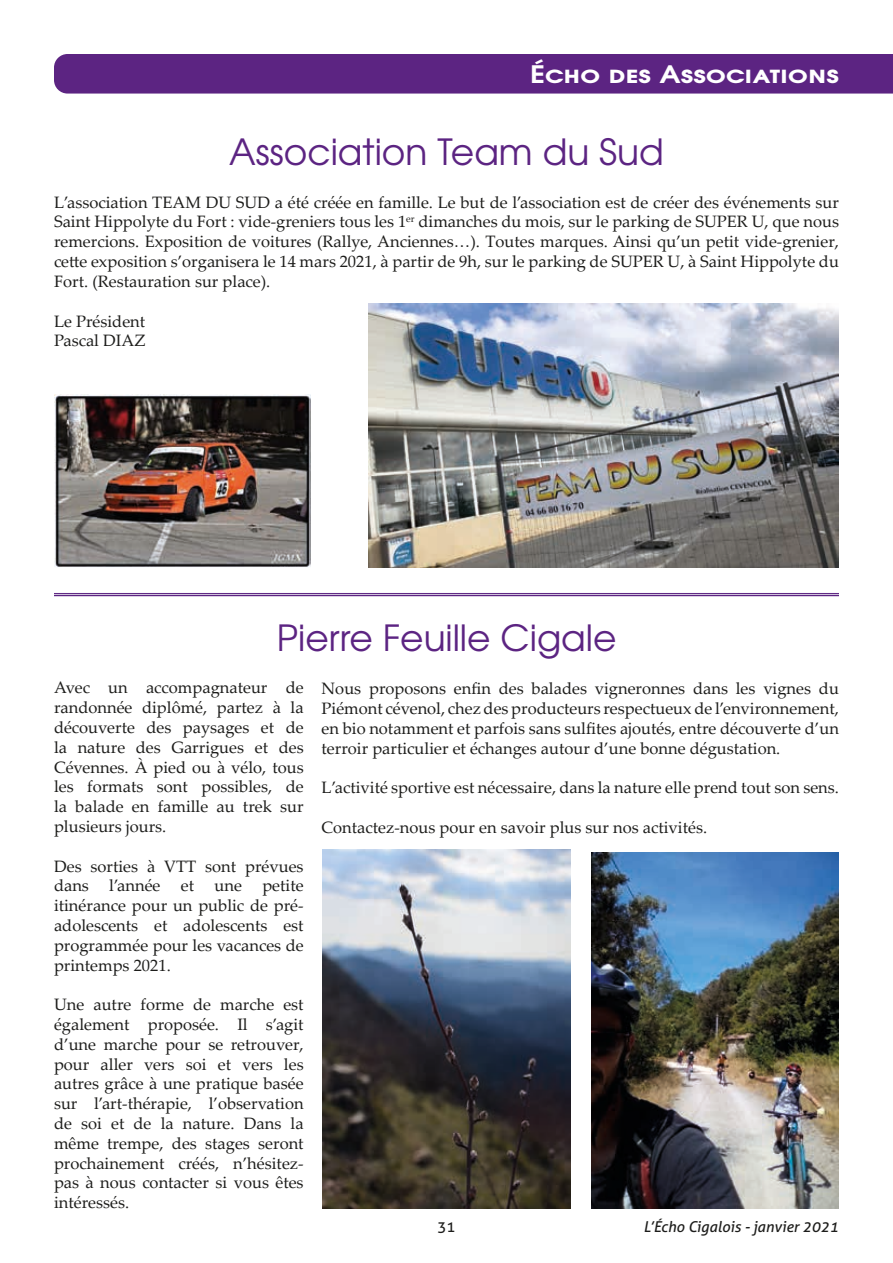
<style>
.page{position:relative;width:893px;height:1263px;background:#fff}
.page>*{position:absolute;margin:0;border:0;box-sizing:border-box;transform-origin:0 0}
.t1{font:36px "Te X Gyre Adventor";color:#5c2482}
.t2{font:700 24px "Te X Gyre Adventor";color:#fff;scale:1.2 1}
.t3{font:16.5px/19.8px "Palatino Linotype";color:#1d1d1b;text-align:justify}
.t4{font:italic 15px "Aller";color:#1d1d1b}
.t5{font:15px "Aller";color:#1d1d1b}
</style>
<div class="page">
<img style="left:322px;top:849px;width:249px;height:360px">
<img style="left:591px;top:852px;width:248px;height:357px">
<hr style="left:54px;top:593px;width:785px;height:1px;background:#5c2482">
<hr style="left:54px;top:595px;width:785px;height:1px;background:#5c2482">
<img style="left:54px;top:395px;width:257px;height:172px">
<img style="left:369px;top:304px;width:470px;height:264px">
<div style="left:54px;top:54px;width:839px;height:40px;background:#5c2482"></div>
<h2 class="t2" style="left:530px;top:53px;width:259px">Écho des Associations</h2>
<h1 class="t1" style="left:229px;top:123px;width:436px">Association Team du Sud</h1>
<p class="t3" style="left:54px;top:192px;width:786px">L’association TEAM DU SUD a été créée en famille. Le but de l’association est de créer des événements sur Saint Hippolyte du Fort : vide-greniers tous les 1<sup>er</sup> dimanches du mois, sur le parking de SUPER U, que nous remercions. Exposition de voitures (Rallye, Anciennes…). Toutes marques. Ainsi qu’un petit vide-grenier, cette exposition s’organisera le 14 mars 2021, à partir de 9h, sur le parking de SUPER U, à Saint Hippolyte du Fort. (Restauration sur place).</p>
<p class="t3" style="left:54px;top:310px;width:93px">Le Président<br>Pascal DIAZ</p>
<h1 class="t1" style="left:277px;top:609px;width:341px">Pierre Feuille Cigale</h1>
<p class="t3" style="left:54px;top:677px;width:251px">Avec un accompagnateur de randonnée diplômé, partez à la découverte des paysages et de la nature des Garrigues et des Cévennes. À pied ou à vélo, tous les formats sont possibles, de la balade en famille au trek sur plusieurs jours.</p>
<p class="t3" style="left:54px;top:855px;width:251px">Des sorties à VTT sont prévues dans l’année et une petite itinérance pour un public de pré&shy;adolescents et adolescents est programmée pour les vacances de printemps 2021.</p>
<p class="t3" style="left:54px;top:994px;width:251px">Une autre forme de marche est également proposée. Il s’agit d’une marche pour se retrouver, pour aller vers soi et vers les autres grâce à une pratique basée sur l’art-thérapie, l’observation de soi et de la nature. Dans la même trempe, des stages seront prochainement créés, n’hésitez&shy;pas à nous contacter si vous êtes intéressés.</p>
<p class="t3" style="left:322px;top:678px;width:519px">Nous proposons enfin des balades vigneronnes dans les vignes du Piémont cévenol, chez des producteurs respectueux de l’environnement, en bio notamment et parfois sans sulfites ajoutés, entre découverte d’un terroir particulier et échanges autour d’une bonne dégustation.</p>
<p class="t3" style="left:322px;top:777px;width:519px">L’activité sportive est nécessaire, dans la nature elle prend tout son sens.</p>
<p class="t3" style="left:322px;top:817px;width:387px">Contactez-nous pour en savoir plus sur nos activités.</p>
<p class="t5" style="left:437px;top:1217px;width:19px">31</p>
<p class="t4" style="left:644px;top:1217px;width:196px">L’Écho Cigalois - janvier 2021</p>
</div>
